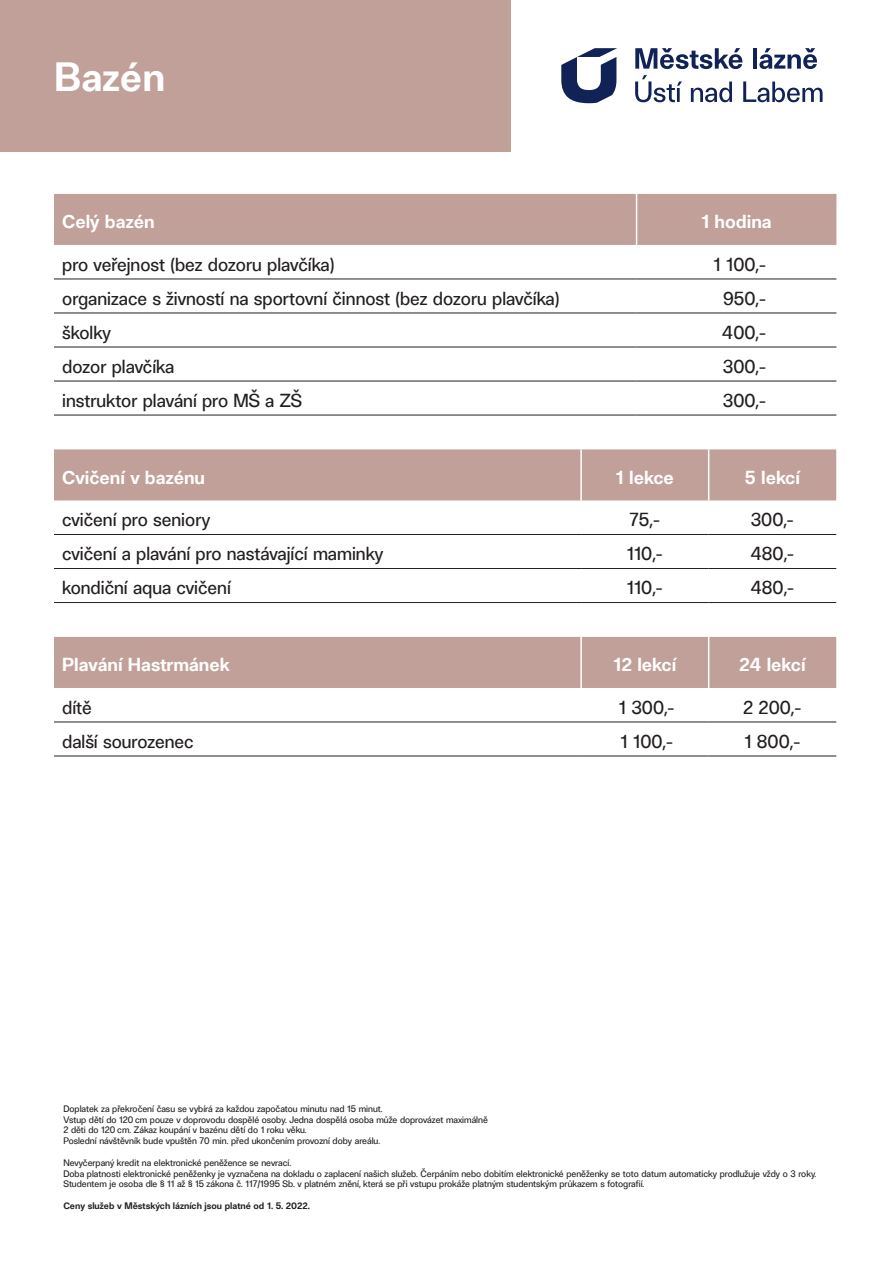
<style>
.page{position:relative;width:893px;height:1263px;background:#fff}
.page>*{position:absolute;margin:0;border:0;box-sizing:border-box;transform-origin:0 0}
.t1{font:700 39px "Louka Pro";color:#fff}
.t2{font:18px "Louka Pro";color:#231f20}
.t3{font:700 18px "Louka Pro";color:#fff}
.t4{font:9px/10.8px "Louka Pro";color:#231f20}
.t5{font:700 9px "Louka Pro";color:#231f20}
</style>
<div class="page">
<div style="left:54px;top:449px;width:782px;height:51px;background:#c0a099"></div>
<hr style="left:54px;top:534px;width:527px;height:1px;background:#231f20">
<hr style="left:581px;top:534px;width:128px;height:1px;background:#231f20">
<hr style="left:709px;top:534px;width:127px;height:1px;background:#231f20">
<hr style="left:54px;top:568px;width:527px;height:1px;background:#231f20">
<hr style="left:581px;top:568px;width:128px;height:1px;background:#231f20">
<hr style="left:709px;top:568px;width:127px;height:1px;background:#231f20">
<hr style="left:54px;top:602px;width:527px;height:1px;background:#231f20">
<hr style="left:581px;top:602px;width:128px;height:1px;background:#231f20">
<hr style="left:709px;top:602px;width:127px;height:1px;background:#231f20">
<hr style="left:580px;top:449px;width:2px;height:51px;background:#fff">
<hr style="left:708px;top:449px;width:1px;height:51px;background:#fff">
<div style="left:54px;top:637px;width:782px;height:51px;background:#c0a099"></div>
<hr style="left:54px;top:722px;width:527px;height:1px;background:#231f20">
<hr style="left:709px;top:722px;width:127px;height:1px;background:#231f20">
<hr style="left:54px;top:756px;width:527px;height:1px;background:#231f20">
<hr style="left:709px;top:756px;width:127px;height:1px;background:#231f20">
<hr style="left:581px;top:722px;width:128px;height:1px;background:#231f20">
<hr style="left:581px;top:756px;width:128px;height:1px;background:#231f20">
<hr style="left:580px;top:637px;width:2px;height:51px;background:#fff">
<hr style="left:708px;top:637px;width:1px;height:51px;background:#fff">
<div style="left:0;top:0;width:510px;height:151px;background:#c0a099"></div>
<svg style="left:561px;top:48px;width:56px;height:55px"></svg>
<svg style="left:635px;top:48px;width:107px;height:21px"></svg>
<hr style="left:753px;top:48px;width:4px;height:21px;background:#112257">
<svg style="left:759px;top:48px;width:58px;height:21px"></svg>
<svg style="left:635px;top:75px;width:47px;height:27px"></svg>
<svg style="left:691px;top:82px;width:41px;height:20px"></svg>
<svg style="left:743px;top:81px;width:79px;height:21px"></svg>
<div style="left:54px;top:194px;width:782px;height:51px;background:#c0a099"></div>
<hr style="left:54px;top:381px;width:583px;height:1px;background:#231f20">
<hr style="left:637px;top:381px;width:199px;height:1px;background:#231f20">
<hr style="left:54px;top:415px;width:583px;height:1px;background:#231f20">
<hr style="left:637px;top:415px;width:199px;height:1px;background:#231f20">
<hr style="left:636px;top:194px;width:1px;height:51px;background:#fff">
<hr style="left:54px;top:279px;width:583px;height:1px;background:#231f20">
<hr style="left:637px;top:279px;width:199px;height:1px;background:#231f20">
<hr style="left:54px;top:313px;width:583px;height:1px;background:#231f20">
<hr style="left:637px;top:313px;width:199px;height:1px;background:#231f20">
<hr style="left:54px;top:347px;width:583px;height:1px;background:#231f20">
<hr style="left:637px;top:347px;width:199px;height:1px;background:#231f20">
<h1 class="t1" style="left:54px;top:52px;width:113px">Bazén</h1>
<h2 class="t3" style="left:62px;top:210px;width:94px">Celý bazén</h2>
<h2 class="t3" style="left:701px;top:210px;width:72px">1 hodina</h2>
<h2 class="t2" style="left:62px;top:253px;width:274px">pro veřejnost (bez dozoru plavčíka)</h2>
<h2 class="t2" style="left:713px;top:253px;width:54px">1 100,-</h2>
<h2 class="t2" style="left:62px;top:287px;width:499px">organizace s živností na sportovní činnost (bez dozoru plavčíka)</h2>
<h2 class="t2" style="left:723px;top:287px;width:45px">950,-</h2>
<h2 class="t2" style="left:62px;top:321px;width:50px">školky</h2>
<h2 class="t2" style="left:722px;top:321px;width:46px">400,-</h2>
<h2 class="t2" style="left:62px;top:355px;width:114px">dozor plavčíka</h2>
<h2 class="t2" style="left:723px;top:355px;width:45px">300,-</h2>
<h2 class="t2" style="left:62px;top:389px;width:241px">instruktor plavání pro MŠ a ZŠ</h2>
<h2 class="t2" style="left:723px;top:389px;width:45px">300,-</h2>
<h2 class="t3" style="left:62px;top:466px;width:144px">Cvičení v bazénu</h2>
<h2 class="t3" style="left:616px;top:466px;width:59px">1 lekce</h2>
<h2 class="t3" style="left:745px;top:466px;width:57px">5 lekcí</h2>
<h2 class="t2" style="left:62px;top:508px;width:149px">cvičení pro seniory</h2>
<h2 class="t2" style="left:630px;top:508px;width:32px">75,-</h2>
<h2 class="t2" style="left:751px;top:508px;width:45px">300,-</h2>
<h2 class="t2" style="left:62px;top:542px;width:323px">cvičení a plavání pro nastávající maminky</h2>
<h2 class="t2" style="left:627px;top:542px;width:38px">110,-</h2>
<h2 class="t2" style="left:750px;top:542px;width:45px">480,-</h2>
<h2 class="t2" style="left:62px;top:576px;width:170px">kondiční aqua cvičení</h2>
<h2 class="t2" style="left:627px;top:576px;width:38px">110,-</h2>
<h2 class="t2" style="left:750px;top:576px;width:45px">480,-</h2>
<h2 class="t3" style="left:62px;top:653px;width:169px">Plavání Hastrmánek</h2>
<h2 class="t3" style="left:613px;top:653px;width:64px">12 lekcí</h2>
<h2 class="t3" style="left:739px;top:653px;width:68px">24 lekcí</h2>
<h2 class="t2" style="left:62px;top:696px;width:31px">dítě</h2>
<h2 class="t2" style="left:619px;top:696px;width:57px">1 300,-</h2>
<h2 class="t2" style="left:743px;top:696px;width:60px">2 200,-</h2>
<h2 class="t2" style="left:62px;top:730px;width:133px">další sourozenec</h2>
<h2 class="t2" style="left:620px;top:730px;width:54px">1 100,-</h2>
<h2 class="t2" style="left:744px;top:730px;width:58px">1 800,-</h2>
<p class="t4" style="left:63px;top:1103px;width:426px">Doplatek za překročení času se vybírá za každou započatou minutu nad 15 minut.<br>Vstup dětí do 120 cm pouze v doprovodu dospělé osoby. Jedna dospělá osoba může doprovázet maximálně 2 děti do 120 cm. Zákaz koupání v bazénu dětí do 1 roku věku.<br>Poslední návštěvník bude vpuštěn 70 min. před ukončením provozní doby areálu.</p>
<p class="t4" style="left:63px;top:1157px;width:754px">Nevyčerpaný kredit na elektronické peněžence se nevrací.<br>Doba platnosti elektronické peněženky je vyznačena na dokladu o zaplacení našich služeb. Čerpáním nebo dobitím elektronické peněženky se toto datum automaticky prodlužuje vždy o 3 roky.<br>Studentem je osoba dle § 11 až § 15 zákona č. 117/1995 Sb. v platném znění, která se při vstupu prokáže platným studentským průkazem s fotografií.</p>
<p class="t5" style="left:63px;top:1200px;width:248px">Ceny služeb v Městských lázních jsou platné od 1. 5. 2022.</p>
</div>
